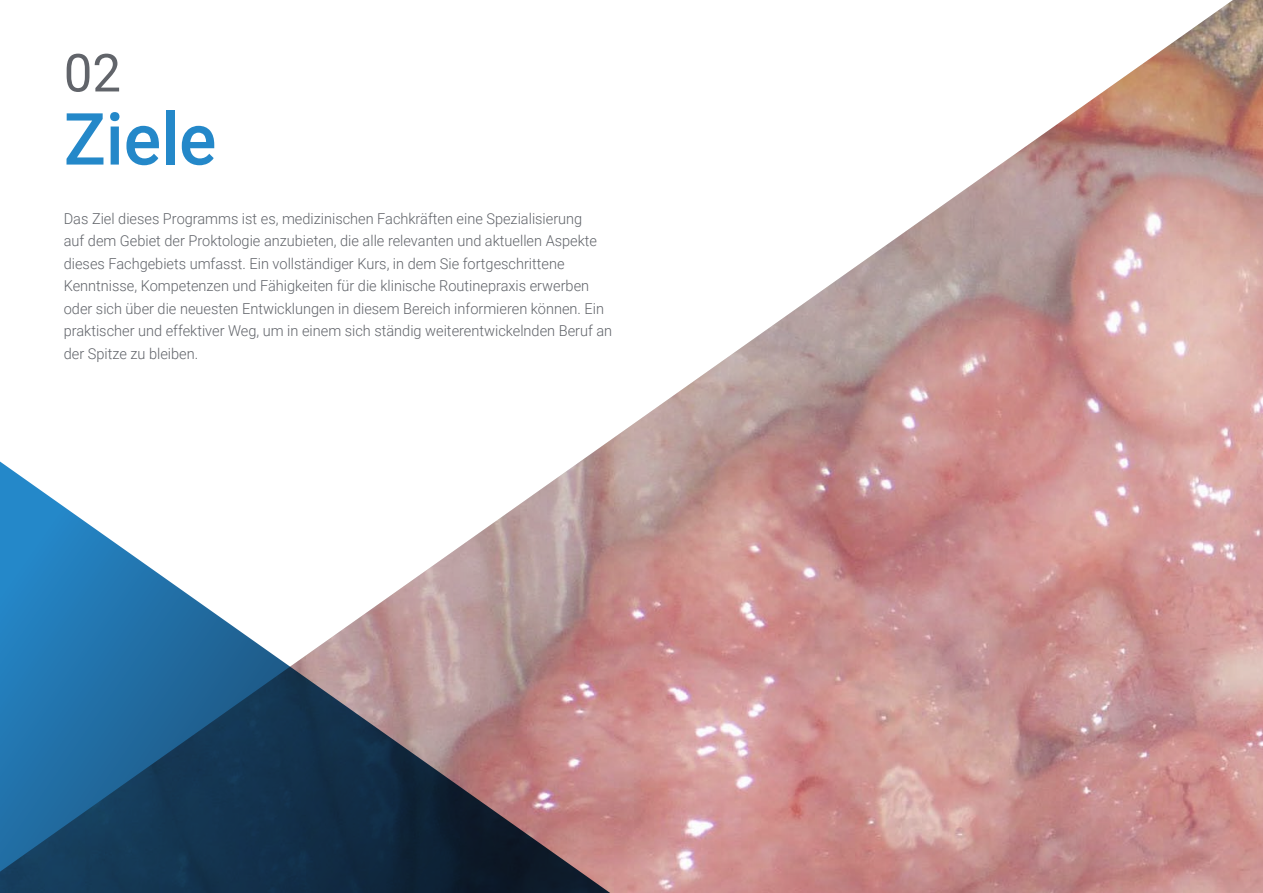
<style>
.page{position:relative;width:1263px;height:893px;background:#fff}
.page>*{position:absolute;margin:0;border:0;box-sizing:border-box;transform-origin:0 0}
.t1{font:500 72px "Roboto";color:#2488c9}
.t2{font:52.5px "Roboto";color:#61646a}
.t3{font:300 15px/22.5px "Roboto";color:#61646a}
</style>
<div class="page">
<img style="left:602px;top:0;width:661px;height:893px">
<svg style="left:0;top:446px;width:640px;height:447px"></svg>
<h2 class="t2" style="left:64px;top:36px;width:59px">02</h2>
<h1 class="t1" style="left:64px;top:89px;width:154px">Ziele</h1>
<p class="t3" style="left:64px;top:207px;width:550px">Das Ziel dieses Programms ist es, medizinischen Fachkräften eine Spezialisierung<br>auf dem Gebiet der Proktologie anzubieten, die alle relevanten und aktuellen Aspekte dieses Fachgebiets umfasst. Ein vollständiger Kurs, in dem Sie fortgeschrittene Kenntnisse, Kompetenzen und Fähigkeiten für die klinische Routinepraxis erwerben oder sich über die neuesten Entwicklungen in diesem Bereich informieren können. Ein praktischer und effektiver Weg, um in einem sich ständig weiterentwickelnden Beruf an der Spitze zu bleiben.</p>
</div>
